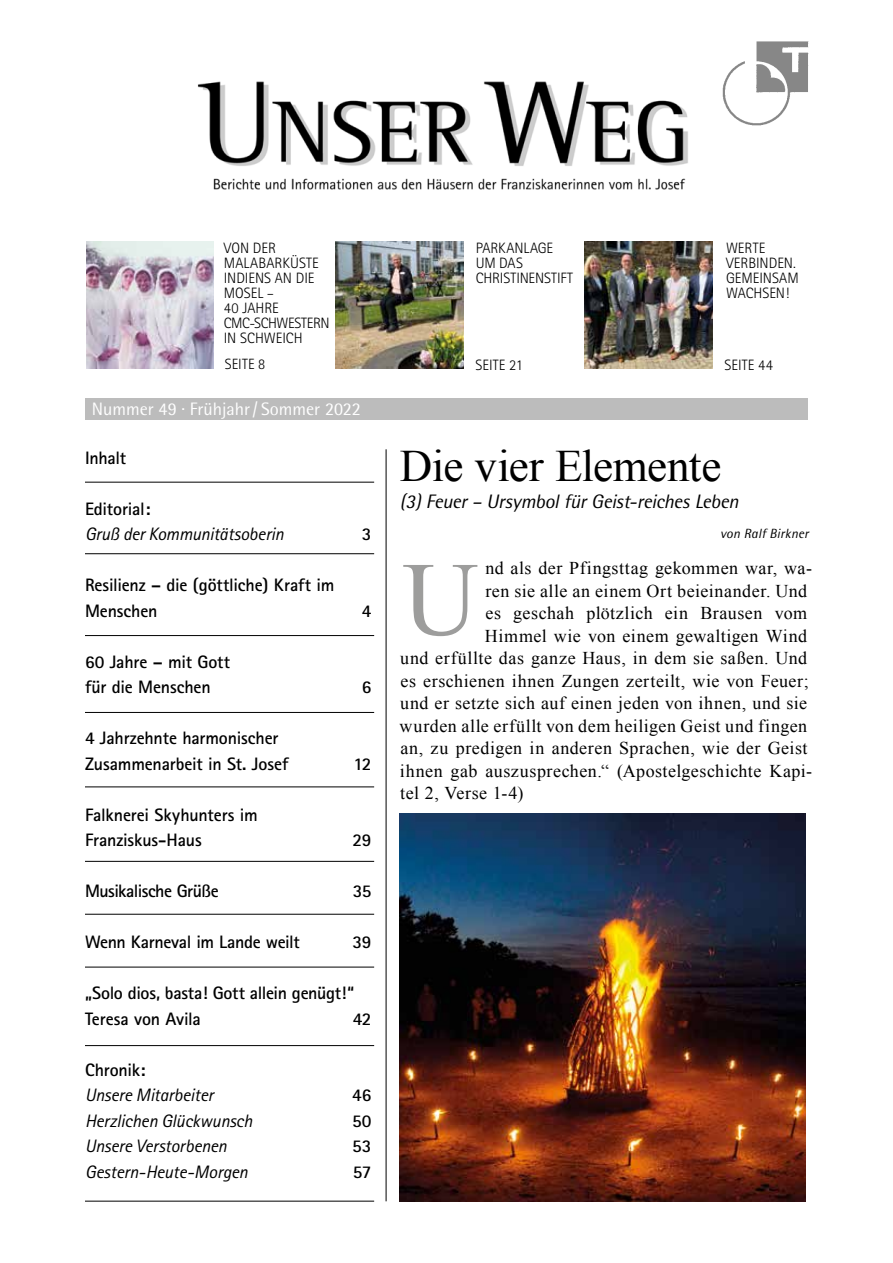
<style>
.page{position:relative;width:893px;height:1263px;background:#fff}
.page>*{position:absolute;margin:0;border:0;box-sizing:border-box;transform-origin:0 0}
.t1{font:105px "Times New Roman";color:#9d9d9c}
.t2{font:45px "Times New Roman";letter-spacing:-.01em;color:#000}
.t3{font:italic 19.5px "Rotis Semi Sans";letter-spacing:-.015em;color:#000}
.t4{font:18px "Times New Roman";letter-spacing:.03em;color:#000}
.t5{font:700 18px/25.5px "Rotis Sans Serif";letter-spacing:-.015em;color:#000}
.t6{font:italic 18px "Rotis Sans Serif";letter-spacing:-.01em;color:#000}
.t7{font:18px "Rotis Semi Sans";color:#fff}
.t8{font:300 15px/15px "Rotis Sans Serif";letter-spacing:-.005em;color:#000}
.t9{font:300 14.85px "Rotis Sans Serif";letter-spacing:.005em;color:#000}
.t10{font:italic 13.35px "Rotis Semi Sans";letter-spacing:.015em;color:#000}
</style>
<div class="page">
<hr style="left:386px;top:449px;width:1px;height:752px;background:#000">
<hr style="left:85px;top:482px;width:289px;height:1px;background:#000">
<hr style="left:85px;top:553px;width:289px;height:1px;background:#000">
<hr style="left:85px;top:635px;width:289px;height:1px;background:#000">
<hr style="left:85px;top:787px;width:289px;height:1px;background:#000">
<hr style="left:85px;top:1201px;width:289px;height:1px;background:#000">
<hr style="left:85px;top:967px;width:289px;height:1px;background:#000">
<hr style="left:85px;top:1045px;width:289px;height:1px;background:#000">
<hr style="left:85px;top:914px;width:289px;height:1px;background:#000">
<hr style="left:85px;top:712px;width:289px;height:1px;background:#000">
<hr style="left:85px;top:861px;width:289px;height:1px;background:#000">
<img style="left:197px;top:81px;width:491px;height:109px">
<div style="left:85px;top:398px;width:723px;height:22px;background:#bcbcbc"></div>
<img style="left:722px;top:41px;width:87px;height:85px">
<img style="left:86px;top:241px;width:128px;height:128px">
<img style="left:336px;top:241px;width:127px;height:128px">
<img style="left:585px;top:241px;width:127px;height:128px">
<img style="left:400px;top:814px;width:406px;height:387px">
<p class="t8" style="left:224px;top:241px;width:107px">VON DER<br>MALABARKÜSTE<br>INDIENS AN DIE<br>MOSEL –<br>40 JAHRE<br>CMC-SCHWESTERN<br>IN SCHWEICH</p>
<p class="t9" style="left:225px;top:356px;width:42px">SEITE 8</p>
<p class="t7" style="left:92px;top:398px;width:270px">Nummer 49 . Frühjahr / Sommer 2022</p>
<p class="t5" style="left:85px;top:444px;width:43px">Inhalt</p>
<p class="t5" style="left:85px;top:495px;width:67px">Editorial:</p>
<p class="t6" style="left:85px;top:523px;width:200px">Gruß der Kommunitätsoberin</p>
<p class="t5" style="left:362px;top:521px;width:11px">3</p>
<p class="t5" style="left:85px;top:572px;width:251px">Resilienz – die (göttliche) Kraft im<br>Menschen</p>
<p class="t5" style="left:362px;top:597px;width:11px">4</p>
<p class="t5" style="left:85px;top:648px;width:147px">60 Jahre – mit Gott für die Menschen</p>
<p class="t5" style="left:85px;top:725px;width:205px">4 Jahrzehnte harmonischer<br>Zusammenarbeit in St. Josef</p>
<p class="t5" style="left:85px;top:801px;width:174px">Falknerei Skyhunters im<br>Franziskus-Haus</p>
<p class="t5" style="left:362px;top:674px;width:11px">6</p>
<p class="t5" style="left:354px;top:750px;width:19px">12</p>
<p class="t5" style="left:352px;top:827px;width:20px">29</p>
<p class="t5" style="left:85px;top:878px;width:135px">Musikalische Grüße</p>
<p class="t5" style="left:353px;top:878px;width:20px">35</p>
<p class="t5" style="left:85px;top:929px;width:216px">Wenn Karneval im Lande weilt</p>
<p class="t5" style="left:353px;top:929px;width:20px">39</p>
<p class="t5" style="left:85px;top:980px;width:271px">„Solo dios, basta! Gott allein genügt!“<br>Teresa von Avila</p>
<p class="t5" style="left:353px;top:1005px;width:20px">42</p>
<p class="t5" style="left:85px;top:1056px;width:62px">Chronik:</p>
<p class="t6" style="left:85px;top:1084px;width:130px">Unsere Mitarbeiter</p>
<p class="t5" style="left:352px;top:1082px;width:21px">46</p>
<p class="t6" style="left:85px;top:1110px;width:169px">Herzlichen Glückwunsch</p>
<p class="t5" style="left:352px;top:1107px;width:21px">50</p>
<p class="t6" style="left:85px;top:1135px;width:143px">Unsere Verstorbenen</p>
<p class="t5" style="left:352px;top:1133px;width:21px">53</p>
<p class="t6" style="left:85px;top:1161px;width:164px">Gestern-Heute-Morgen</p>
<p class="t5" style="left:353px;top:1158px;width:20px">57</p>
<p class="t8" style="left:476px;top:240px;width:99px">PARKANLAGE<br>UM DAS<br>CHRISTINENSTIFT</p>
<p class="t8" style="left:476px;top:357px;width:49px">SEITE 21</p>
<p class="t8" style="left:726px;top:240px;width:74px">WERTE<br>VERBINDEN.<br>GEMEINSAM<br>WACHSEN!</p>
<p class="t8" style="left:725px;top:357px;width:50px">SEITE 44</p>
<h2 class="t2" style="left:400px;top:439px;width:323px">Die vier Elemente</h2>
<p class="t3" style="left:400px;top:489px;width:340px">(3) Feuer – Ursymbol für Geist-reiches Leben</p>
<p class="t10" style="left:720px;top:525px;width:90px">von Ralf Birkner</p>
<p class="t4" style="left:485px;top:558px;width:328px">nd als der Pfingsttag gekommen war, wa-</p>
<p class="t4" style="left:485px;top:580px;width:323px">ren sie alle an einem Ort beieinander. Und</p>
<p class="t4" style="left:485px;top:603px;width:323px">es geschah plötzlich ein Brausen vom</p>
<p class="t4" style="left:485px;top:625px;width:324px">Himmel wie von einem gewaltigen Wind</p>
<p class="t4" style="left:400px;top:648px;width:408px">und erfüllte das ganze Haus, in dem sie saßen. Und</p>
<p class="t4" style="left:400px;top:670px;width:410px">es erschienen ihnen Zungen zerteilt, wie von Feuer;</p>
<p class="t4" style="left:400px;top:693px;width:408px">und er setzte sich auf einen jeden von ihnen, und sie</p>
<p class="t4" style="left:399px;top:715px;width:409px">wurden alle erfüllt von dem heiligen Geist und fingen</p>
<p class="t4" style="left:400px;top:738px;width:409px">an, zu predigen in anderen Sprachen, wie der Geist</p>
<p class="t4" style="left:400px;top:760px;width:414px">ihnen gab auszusprechen.“ (Apostelgeschichte Kapi-</p>
<p class="t4" style="left:400px;top:783px;width:125px">tel 2, Verse 1-4)</p>
<h1 class="t1" style="left:403px;top:539px;width:77px">U</h1>
</div>
